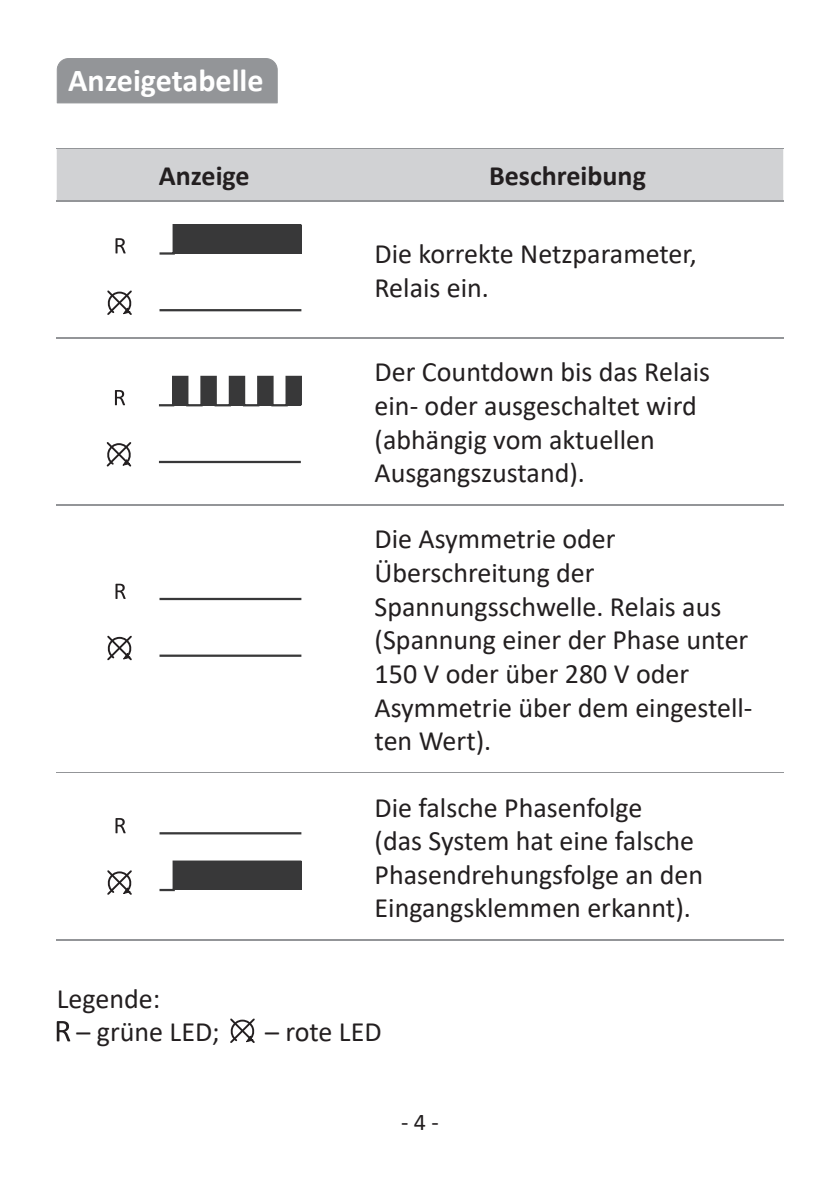
<style>
.page{position:relative;width:840px;height:1191px;background:#fff}
.page>*{position:absolute;margin:0;border:0;box-sizing:border-box;transform-origin:0 0}
.t1{font:700 32px "Calibri";color:#fff}
.t2{font:28px/33.6px "Calibri";color:#231f20}
.t3{font:700 28px "Calibri";color:#231f20}
.t4{font:24px "Calibri";color:#231f20}
</style>
<div class="page">
<div style="left:57px;top:149px;width:725px;height:52px;background:#d1d2d4"></div>
<hr style="left:57px;top:201px;width:294px;height:1px;background:#939598">
<hr style="left:351px;top:201px;width:431px;height:1px;background:#939598">
<hr style="left:57px;top:337px;width:294px;height:1px;background:#939598">
<hr style="left:57px;top:504px;width:294px;height:1px;background:#939598">
<hr style="left:57px;top:772px;width:294px;height:1px;background:#939598">
<hr style="left:57px;top:939px;width:294px;height:1px;background:#939598">
<hr style="left:351px;top:337px;width:431px;height:1px;background:#939598">
<hr style="left:351px;top:504px;width:431px;height:1px;background:#939598">
<hr style="left:351px;top:772px;width:431px;height:1px;background:#939598">
<hr style="left:351px;top:939px;width:431px;height:1px;background:#939598">
<hr style="left:57px;top:148px;width:294px;height:1px;background:#939598">
<hr style="left:351px;top:148px;width:431px;height:1px;background:#939598">
<svg style="left:107px;top:224px;width:195px;height:91px"></svg>
<svg style="left:106px;top:375px;width:196px;height:92px"></svg>
<svg style="left:107px;top:583px;width:195px;height:78px"></svg>
<svg style="left:107px;top:818px;width:195px;height:77px"></svg>
<div style="left:174px;top:861px;width:127px;height:29px;background:#383839"></div>
<svg style="left:57px;top:1021px;width:13px;height:20px"></svg>
<svg style="left:230px;top:1018px;width:25px;height:25px"></svg>
<div style="left:57px;top:58px;width:220px;height:45px;background:#939598"></div>
<p class="t1" style="left:68px;top:58px;width:197px">Anzeigetabelle</p>
<p class="t3" style="left:159px;top:156px;width:92px">Anzeige</p>
<p class="t3" style="left:489px;top:156px;width:158px">Beschreibung</p>
<p class="t2" style="left:374px;top:236px;width:324px">Die korrekte Netzparameter,<br>Relais ein.</p>
<p class="t2" style="left:374px;top:354px;width:337px">Der Countdown bis das Relais ein- oder ausgeschaltet wird (abhängig vom aktuellen<br>Ausgangszustand).</p>
<p class="t2" style="left:374px;top:521px;width:379px">Die Asymmetrie oder<br>Überschreitung der<br>Spannungsschwelle. Relais aus (Spannung einer der Phase unter<br>150 V oder über 280 V oder<br>Asymmetrie über dem eingestell&shy;ten Wert).</p>
<p class="t2" style="left:374px;top:789px;width:330px">Die falsche Phasenfolge<br>(das System hat eine falsche<br>Phasendrehungsfolge an den<br>Eingangsklemmen erkannt).</p>
<p class="t2" style="left:57px;top:981px;width:105px">Legende:</p>
<p class="t2" style="left:77px;top:1014px;width:145px">– grüne LED;</p>
<p class="t2" style="left:265px;top:1014px;width:118px">– rote LED</p>
<p class="t4" style="left:401px;top:1105px;width:39px">- 4 -</p>
</div>
